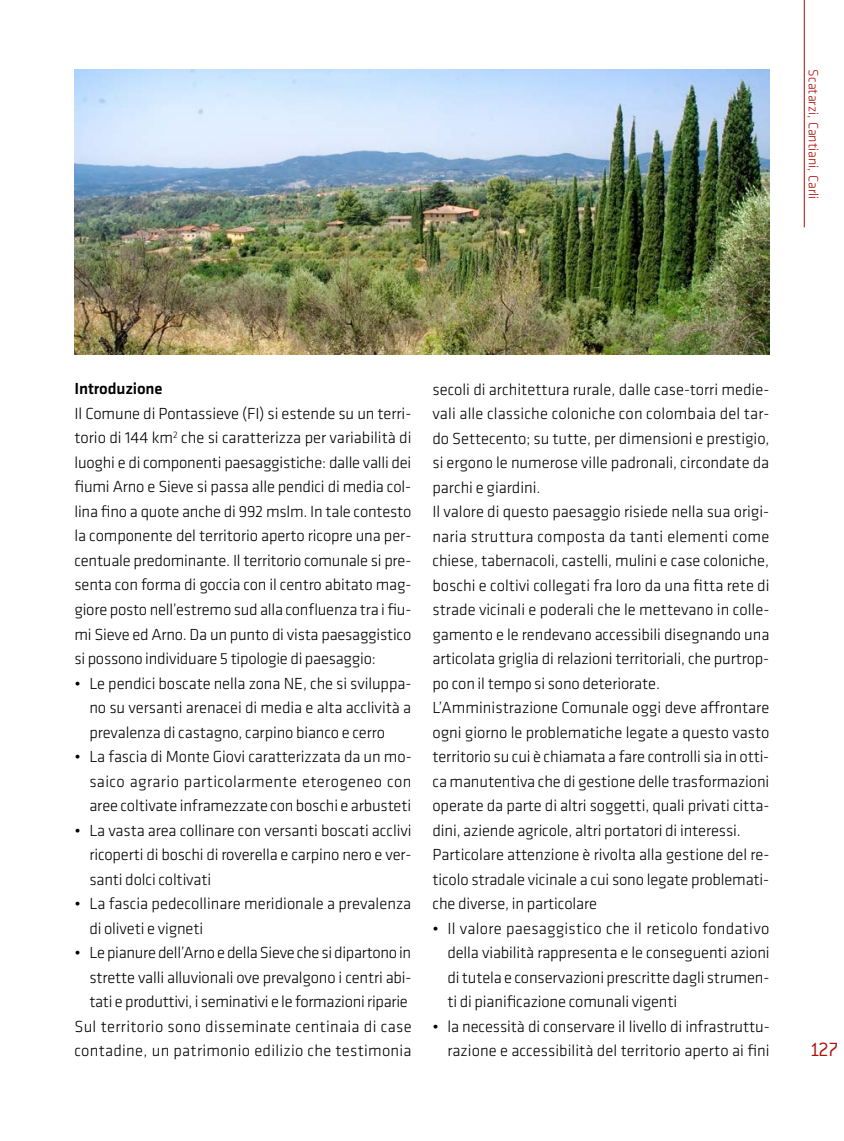
<style>
.page{position:relative;width:844px;height:1141px;background:#fff}
.page>*{position:absolute;margin:0;border:0;box-sizing:border-box;transform-origin:0 0}
.t1{font:300 21px "Conduit ITC";color:#ae0f0a}
.t2{font:300 16.62px/24.5px "Klavika";letter-spacing:-.005em;color:#000;text-align:justify}
.t3{font:500 16.62px "Klavika";letter-spacing:-.01em;color:#000}
.t4{font:300 14px "Klavika";color:#ae0f0a}
</style>
<div class="page">
<hr style="left:803px;top:0;width:1px;height:227px;background:#ae0f0a">
<img style="left:74px;top:69px;width:695px;height:285px">
<p class="t4" style="left:820px;top:69px;width:131px;rotate:90deg">Scatarzi, Cantiani, Carli</p>
<p class="t3" style="left:74px;top:380px;width:90px">Introduzione</p>
<p class="t2" style="left:74px;top:401px;width:338px">Il Comune di Pontassieve (FI) si estende su un terri&shy;torio di 144 km<sup>2</sup> che si caratterizza per variabilità di luoghi e di componenti paesaggistiche: dalle valli dei fiumi Arno e Sieve si passa alle pendici di media col&shy;lina fino a quote anche di 992 mslm. In tale contesto la componente del territorio aperto ricopre una per&shy;centuale predominante. Il territorio comunale si pre&shy;senta con forma di goccia con il centro abitato mag&shy;giore posto nell’estremo sud alla confluenza tra i fiu&shy;mi Sieve ed Arno. Da un punto di vista paesaggistico si possono individuare 5 tipologie di paesaggio:</p>
<p class="t2" style="left:89px;top:671px;width:323px;text-indent:-15px">• Le pendici boscate nella zona NE, che si sviluppa&shy;no su versanti arenacei di media e alta acclività a prevalenza di castagno, carpino bianco e cerro</p>
<p class="t2" style="left:89px;top:745px;width:324px;text-indent:-15px">• La fascia di Monte Giovi caratterizzata da un mo&shy;saico agrario particolarmente eterogeneo con aree coltivate inframezzate con boschi e arbusteti</p>
<p class="t2" style="left:89px;top:818px;width:323px;text-indent:-15px">• La vasta area collinare con versanti boscati acclivi ricoperti di boschi di roverella e carpino nero e ver&shy;santi dolci coltivati</p>
<p class="t2" style="left:89px;top:892px;width:323px;text-indent:-15px">• La fascia pedecollinare meridionale a prevalenza di oliveti e vigneti</p>
<p class="t2" style="left:74px;top:941px;width:338px;text-align:right">• Le pianure dell’Arno e della Sieve che si dipartono in strette valli alluvionali ove prevalgono i centri abi&shy;tati e produttivi, i seminativi e le formazioni riparie Sul territorio sono disseminate centinaia di case contadine, un patrimonio edilizio che testimonia</p>
<p class="t2" style="left:432px;top:377px;width:338px;text-align:left">secoli di architettura rurale, dalle case-torri medie&shy;vali alle classiche coloniche con colombaia del tar&shy;do Settecento; su tutte, per dimensioni e prestigio, si ergono le numerose ville padronali, circondate da parchi e giardini.<br>Il valore di questo paesaggio risiede nella sua origi&shy;naria struttura composta da tanti elementi come chiese, tabernacoli, castelli, mulini e case coloniche, boschi e coltivi collegati fra loro da una fitta rete di strade vicinali e poderali che le mettevano in colle&shy;gamento e le rendevano accessibili disegnando una articolata griglia di relazioni territoriali, che purtrop&shy;po con il tempo si sono deteriorate.<br>L’Amministrazione Comunale oggi deve affrontare ogni giorno le problematiche legate a questo vasto territorio su cui è chiamata a fare controlli sia in otti&shy;ca manutentiva che di gestione delle trasformazioni operate da parte di altri soggetti, quali privati citta&shy;dini, aziende agricole, altri portatori di interessi.<br>Particolare attenzione è rivolta alla gestione del re&shy;ticolo stradale vicinale a cui sono legate problemati&shy;che diverse, in particolare</p>
<p class="t2" style="left:447px;top:916px;width:324px;text-indent:-15px">• Il valore paesaggistico che il reticolo fondativo della viabilità rappresenta e le conseguenti azioni di tutela e conservazioni prescritte dagli strumen&shy;ti di pianificazione comunali vigenti</p>
<p class="t2" style="left:432px;top:1014px;width:339px;text-align:right">• la necessità di conservare il livello di infrastruttu&shy;razione e accessibilità del territorio aperto ai fini</p>
<p class="t1" style="left:809px;top:1038px;width:30px">127</p>
</div>
